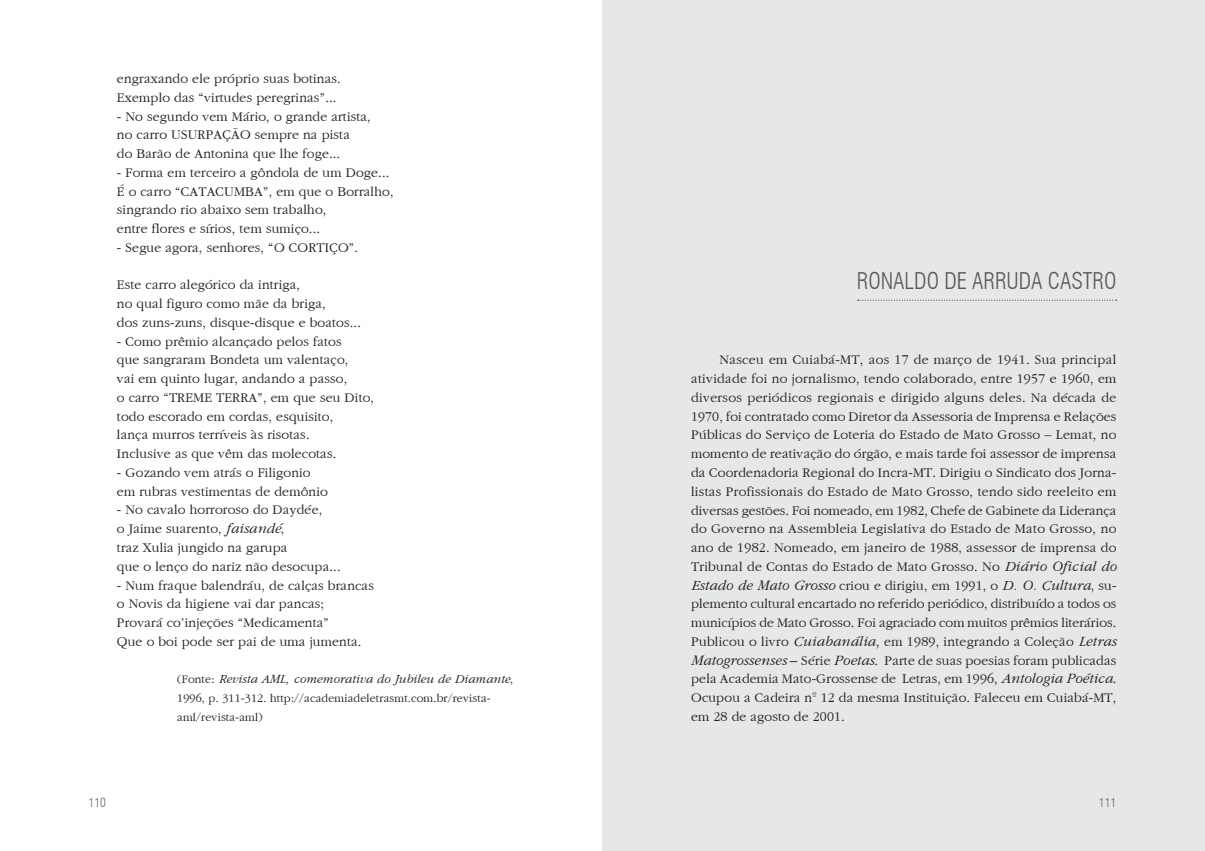
<style>
.page{position:relative;width:1205px;height:851px;background:#fff}
.page>*{position:absolute;margin:0;border:0;box-sizing:border-box;transform-origin:0 0}
.t1{font:300 condensed 22.5px "Swiss 721 BT";color:#57585a}
.t2{font:14.38px/18.8px "Garnet";letter-spacing:.015em;color:#231f20}
.t3{font:12.5px/18.8px "Garnet";letter-spacing:.015em;color:#231f20}
.t4{font:300 condensed 12.5px "Swiss 721 BT";color:#6c6d70}
.s1{font-style:italic}
</style>
<div class="page">
<div style="left:602px;top:0;width:603px;height:850px;background:#e6e7e9"></div>
<svg style="left:857px;top:299px;width:260px;height:2px"></svg>
<p class="t2" style="left:117px;top:69px;width:225px">engraxando ele próprio suas botinas.<br>Exemplo das “virtudes peregrinas”...</p>
<p class="t2" style="left:117px;top:107px;width:255px">- No segundo vem Mário, o grande artista, no carro USURPAÇÃO sempre na pista<br>do Barão de Antonina que lhe foge...</p>
<p class="t2" style="left:117px;top:163px;width:278px">- Forma em terceiro a gôndola de um Doge...<br>É o carro “CATACUMBA”, em que o Borralho, singrando rio abaixo sem trabalho,<br>entre flores e sírios, tem sumiço...</p>
<p class="t2" style="left:117px;top:238px;width:243px">- Segue agora, senhores, “O CORTIÇO”.</p>
<p class="t2" style="left:117px;top:275px;width:245px">Este carro alegórico da intriga,<br>no qual figuro como mãe da briga,<br>dos zuns-zuns, disque-disque e boatos...</p>
<p class="t2" style="left:117px;top:332px;width:259px">- Como prêmio alcançado pelos fatos<br>que sangraram Bondeta um valentaço,<br>vai em quinto lugar, andando a passo,<br>o carro “TREME TERRA”, em que seu Dito, todo escorado em cordas, esquisito,<br>lança murros terríveis às risotas.<br>Inclusive as que vêm das molecotas.</p>
<p class="t2" style="left:117px;top:463px;width:212px">- Gozando vem atrás o Filigonio em rubras vestimentas de demônio</p>
<p class="t2" style="left:117px;top:500px;width:225px">- No cavalo horroroso do Daydée,<br>o Jaime suarento, <span class="s1">faisandé</span>,<br>traz Xulia jungido na garupa<br>que o lenço do nariz não desocupa...</p>
<p class="t2" style="left:117px;top:575px;width:258px">- Num fraque balendráu, de calças brancas o Novis da higiene vai dar pancas;<br>Provará co’injeções “Medicamenta”<br>Que o boi pode ser pai de uma jumenta.</p>
<p class="t3" style="left:177px;top:670px;width:338px">(Fonte: <span class="s1">Revista AML, comemorativa do Jubileu de Diamante</span>,<br>1996, p. 311-312. http://academiadeletrasmt.com.br/revista&shy;aml/revista-aml)</p>
<h1 class="t1" style="left:857px;top:267px;width:261px">RONALDO DE ARRUDA CASTRO</h1>
<p class="t2" style="left:691px;top:351px;width:427px;text-align:justify;text-indent:28px">Nasceu em Cuiabá-MT, aos 17 de março de 1941. Sua principal atividade foi no jornalismo, tendo colaborado, entre 1957 e 1960, em diversos periódicos regionais e dirigido alguns deles. Na década de 1970, foi contratado como Diretor da Assessoria de Imprensa e Relações Públicas do Serviço de Loteria do Estado de Mato Grosso – Lemat, no momento de reativação do órgão, e mais tarde foi assessor de imprensa da Coordenadoria Regional do Incra-MT. Dirigiu o Sindicato dos Jorna&shy;listas Profissionais do Estado de Mato Grosso, tendo sido reeleito em diversas gestões. Foi nomeado, em 1982, Chefe de Gabinete da Liderança do Governo na Assembleia Legislativa do Estado de Mato Grosso, no ano de 1982. Nomeado, em janeiro de 1988, assessor de imprensa do Tribunal de Contas do Estado de Mato Grosso. No <span class="s1">Diário Oficial do Estado de Mato Grosso</span> criou e dirigiu, em 1991, o <span class="s1">D. O. Cultura</span>, su&shy;plemento cultural encartado no referido periódico, distribuído a todos os municípios de Mato Grosso. Foi agraciado com muitos prêmios literários.<br>Publicou o livro <span class="s1">Cuiabanália,</span> em 1989, integrando a Coleção <span class="s1">Letras Matogrossenses –</span> Série <span class="s1">Poetas</span>. Parte de suas poesias foram publicadas pela Academia Mato-Grossense de Letras, em 1996, <span class="s1">Antologia Poética</span>.<br>Ocupou a Cadeira nº 12 da mesma Instituição. Faleceu em Cuiabá-MT, em 28 de agosto de 2001.</p>
<p class="t4" style="left:89px;top:795px;width:19px">110</p>
<p class="t4" style="left:1099px;top:795px;width:19px">111</p>
</div>
